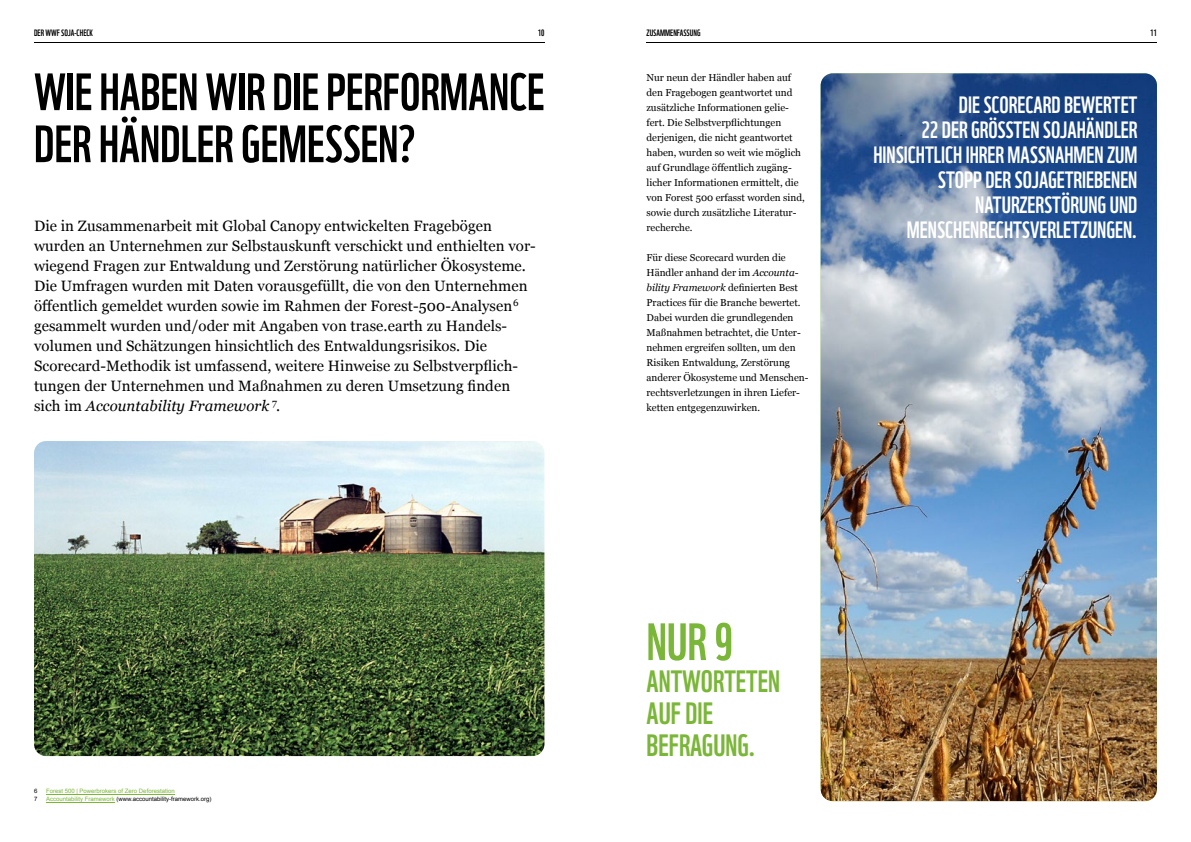
<style>
.page{position:relative;width:1191px;height:842px;background:#fff}
.page>*{position:absolute;margin:0;border:0;box-sizing:border-box;transform-origin:0 0}
.t1{font:51px/52px "WWF";color:#000}
.t2{font:51px "WWF";color:#7ab637}
.t3{font:30px/32px "WWF";color:#7ab637}
.t4{font:23px/25px "WWF";color:#fff;text-align:right}
.t5{font:15px/20px "Georgia";letter-spacing:.005em;color:#000}
.t6{font:10px/15px "Georgia";color:#000}
.t7{font:9px "WWF";color:#000}
.t8{font:6px "Arial";color:#000}
.t9{font:6px "Arial";color:#7ab637}
.s1{font-style:italic}
.s2{color:#7ab637}
</style>
<div class="page">
<img style="left:34px;top:441px;width:510px;height:315px">
<img style="left:820px;top:73px;width:337px;height:728px">
<hr style="left:34px;top:42px;width:510px;height:1px;background:#000">
<hr style="left:646px;top:42px;width:511px;height:1px;background:#000">
<hr style="left:46px;top:794px;width:129px;height:1px;background:#7ab637">
<hr style="left:46px;top:802px;width:69px;height:1px;background:#7ab637">
<p class="t7" style="left:34px;top:26px;width:60px">DER WWF SOJA-CHECK</p>
<p class="t7" style="left:538px;top:26px;width:8px">10</p>
<p class="t7" style="left:646px;top:26px;width:55px">ZUSAMMENFASSUNG</p>
<p class="t7" style="left:1150px;top:26px;width:8px">11</p>
<h1 class="t1" style="left:34px;top:61px;width:512px">WIE HABEN WIR DIE PERFORMANCE<br>DER HÄNDLER GEMESSEN?</h1>
<p class="t5" style="left:34px;top:215px;width:503px">Die in Zusammenarbeit mit Global Canopy entwickelten Fragebögen wurden an Unternehmen zur Selbstauskunft verschickt und enthielten vor&shy;wiegend Fragen zur Entwaldung und Zerstörung natürlicher Ökosysteme.<br>Die Umfragen wurden mit Daten vorausgefüllt, die von den Unternehmen öffentlich gemeldet wurden sowie im Rahmen der Forest-500-Analysen<sup>6 </sup>gesammelt wurden und/oder mit Angaben von trase.earth zu Handels&shy;volumen und Schätzungen hinsichtlich des Entwaldungsrisikos. Die Scorecard-Methodik ist umfassend, weitere Hinweise zu Selbstverpflich&shy;tungen der Unternehmen und Maßnahmen zu deren Umsetzung finden sich im <span class="s1">Accountability Framework</span> <sup>7</sup>.</p>
<p class="t8" style="left:34px;top:787px;width:5px">6</p>
<p class="t9" style="left:46px;top:787px;width:130px">Forest 500 | Powerbrokers of Zero Deforestation</p>
<p class="t8" style="left:34px;top:795px;width:5px">7</p>
<p class="t8" style="left:46px;top:795px;width:167px"><span class="s2">Accountability Framework</span> (www.accountability-framework.org)</p>
<p class="t6" style="left:646px;top:70px;width:160px">Nur neun der Händler haben auf den Fragebogen geantwortet und zusätzliche Informationen gelie&shy;fert. Die Selbstverpflichtungen derjenigen, die nicht geantwortet haben, wurden so weit wie möglich auf Grundlage öffentlich zugäng&shy;licher Informationen ermittelt, die von Forest 500 erfasst worden sind, sowie durch zusätzliche Literatur&shy;recherche.</p>
<p class="t6" style="left:646px;top:250px;width:164px">Für diese Scorecard wurden die Händler anhand der im <span class="s1">Accounta&shy;bility Framework</span> definierten Best Practices für die Branche bewertet.<br>Dabei wurden die grundlegenden Maßnahmen betrachtet, die Unter&shy;nehmen ergreifen sollten, um den Risiken Entwaldung, Zerstörung anderer Ökosysteme und Menschen&shy;rechtsverletzungen in ihren Liefer&shy;ketten entgegenzuwirken.</p>
<h3 class="t4" style="left:873px;top:90px;width:265px">DIE SCORECARD BEWERTET<br>22 DER GRÖSSTEN SOJAHÄNDLER<br>HINSICHTLICH IHRER MASSNAHMEN ZUM<br>STOPP DER SOJAGETRIEBENEN<br>NATURZERSTÖRUNG UND<br>MENSCHENRECHTS VERLETZUNGEN.</h3>
<h1 class="t2" style="left:646px;top:602px;width:88px">NUR 9</h1>
<h2 class="t3" style="left:646px;top:662px;width:135px">ANTWORTETEN<br>AUF DIE<br>BEFRAGUNG.</h2>
</div>
